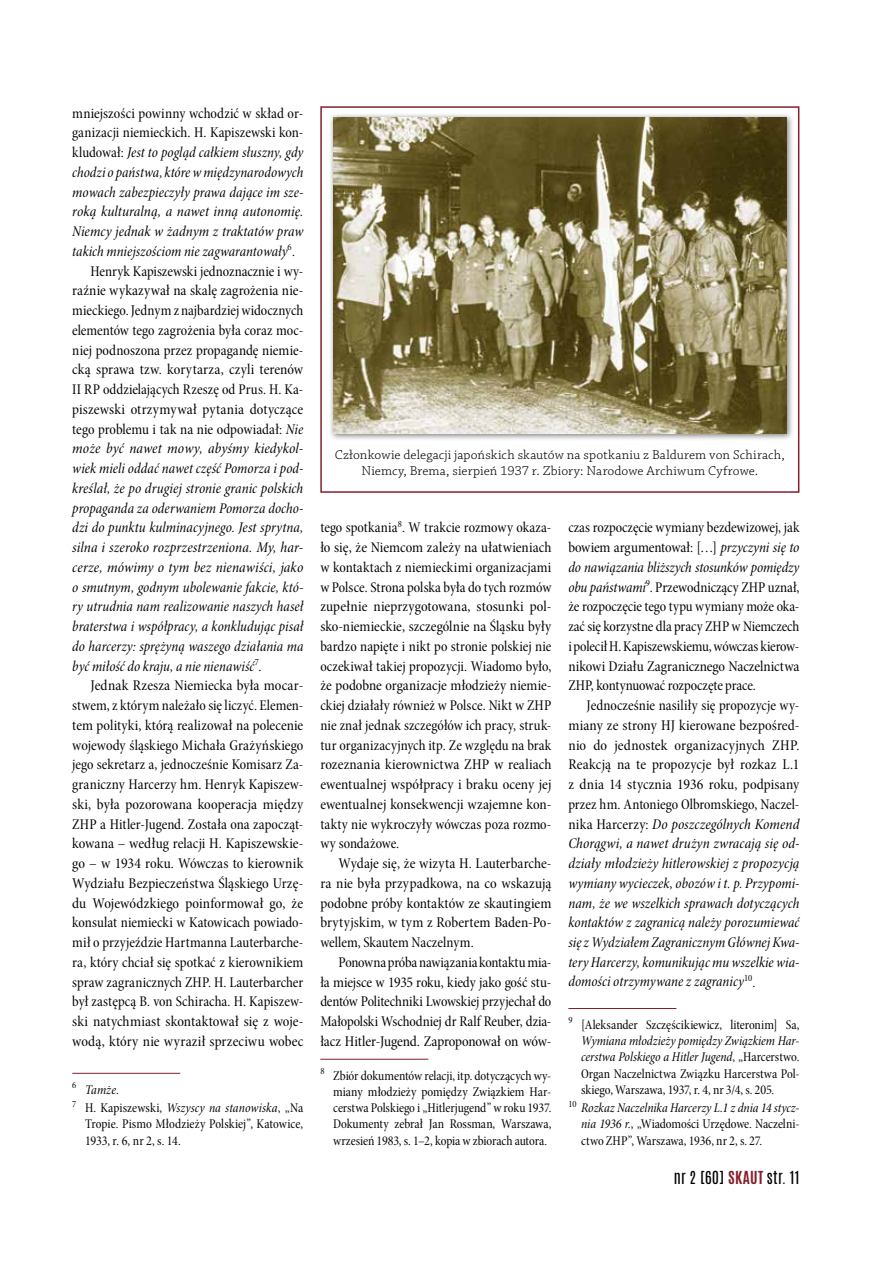
<style>
.page{position:relative;width:893px;height:1263px;background:#fff}
.page>*{position:absolute;margin:0;border:0;box-sizing:border-box;transform-origin:0 0}
.t1{font:15px/19.8px "Minion Pro Cn Subh";color:#000;text-align:justify}
.t2{font:15px/19.8px "Minion Pro Cn It Subh";letter-spacing:.005em;color:#000;text-align:justify}
.t3{font:15px "Antonio";letter-spacing:.02em;color:#000}
.t4{font:13.5px/16.2px "Minion Pro Cn Subh";color:#000}
.t5{font:13.5px/18.3px "Minion Pro Cn It Subh";color:#000}
.t6{font:13.5px/16.2px "Chaparral Pro Light Capt";letter-spacing:.005em;color:#000;text-align:center}
.s1{font-family:"Minion Pro Cn Subh"}
.s2{font-family:"Minion Pro Cn It Subh"}
.s3{font-weight:700;color:#841f2a}
</style>
<div class="page">
<hr style="left:72px;top:1073px;width:108px;height:1px;background:#841f2a">
<hr style="left:320px;top:1059px;width:108px;height:1px;background:#841f2a">
<hr style="left:568px;top:1008px;width:108px;height:1px;background:#841f2a">
<div style="left:320px;top:106px;width:479px;height:387px;border:2px solid #841f2a"></div>
<div style="left:329px;top:112px;width:465px;height:329px;background:#000;opacity:.5"></div>
<img style="left:333px;top:118px;width:453px;height:315px">
<p class="t1" style="left:72px;top:103px;width:233px">mniejszości powinny wchodzić w skład or&shy;ganizacji niemieckich. H. Kapiszewski kon-</p>
<p class="t2" style="left:72px;top:143px;width:233px"><span class="s1">kludował:</span> Jest to pogląd całkiem słuszny, gdy chodzi o państwa, które w międzynarodowych mowach zabezpieczyły prawa dające im sze&shy;roką kulturalną, a nawet inną autonomię.<br>Niemcy jednak w żadnym z traktatów praw takich mniejszościom nie zagwarantowały<sup>6</sup><span class="s1">.</span></p>
<p class="t1" style="left:72px;top:261px;width:233px;text-indent:18px">Henryk Kapiszewski jednoznacznie i wy&shy;raźnie wykazywał na skalę zagrożenia nie&shy;mieckiego. Jednym z najbardziej widocznych elementów tego zagrożenia była coraz moc&shy;niej podnoszona przez propagandę niemie&shy;cką sprawa tzw. korytarza, czyli terenów II RP oddzielających Rzeszę od Prus. H. Ka&shy;piszewski otrzymywał pytania dotyczące tego problemu i tak na nie odpowiadał: <span class="s2">Nie</span></p>
<p class="t2" style="left:72px;top:439px;width:233px">może być nawet mowy, abyśmy kiedykol&shy;wiek mieli oddać nawet część Pomorza i pod&shy;kreślał, że po drugiej stronie granic polskich propaganda za oderwaniem Pomorza docho&shy;dzi do punktu kulminacyjnego. Jest sprytna, silna i szeroko rozprzestrzeniona. My, har&shy;cerze, mówimy o tym bez nienawiści, jako o smutnym, godnym ubolewanie fakcie, któ&shy;ry utrudnia nam realizowanie naszych haseł braterstwa i współpracy, a konkludując pisał do harcerzy: sprężyną waszego działania ma być miłość do kraju, a nie nienawiść<sup>7</sup><span class="s1">.</span></p>
<p class="t1" style="left:72px;top:676px;width:233px;text-indent:18px">Jednak Rzesza Niemiecka była mocar&shy;stwem, z którym należało się liczyć. Elemen&shy;tem polityki, którą realizował na polecenie wojewody śląskiego Michała Grażyńskiego jego sekretarz a, jednocześnie Komisarz Za&shy;graniczny Harcerzy hm. Henryk Kapiszew&shy;ski, była pozorowana kooperacja między ZHP a Hitler-Jugend. Została ona zapocząt&shy;kowana – według relacji H. Kapiszewskie&shy;go – w 1934 roku. Wówczas to kierownik Wydziału Bezpieczeństwa Śląskiego Urzę&shy;du Wojewódzkiego poinformował go, że konsulat niemiecki w Katowicach powiado&shy;mił o przyjeździe Hartmanna Lauterbarche&shy;ra, który chciał się spotkać z kierownikiem spraw zagranicznych ZHP. H. Lauterbarcher był zastępcą B. von Schiracha. H. Kapiszew&shy;ski natychmiast skontaktował się z woje&shy;wodą, który nie wyraził sprzeciwu wobec</p>
<p class="t5" style="left:72px;top:1080px;width:233px"><sup>6</sup> Tamże<span class="s1">.<br></span><sup>7</sup> <span class="s1">H. Kapiszewski,</span> Wszyscy na stanowiska<span class="s1">, „Na</span></p>
<p class="t4" style="left:85px;top:1116px;width:220px">Tropie. Pismo Młodzieży Polskiej”, Katowice,<br>1933, r. 6, nr 2, s. 14.</p>
<p class="t6" style="left:335px;top:447px;width:451px">Członkowie delegacji japońskich skautów na spotkaniu z Baldurem von Schirach,<br>Niemcy, Brema, sierpień 1937 r. Zbiory: Narodowe Archiwum Cyfrowe.</p>
<p class="t1" style="left:320px;top:518px;width:233px">tego spotkania<sup>8</sup>. W trakcie rozmowy okaza&shy;ło się, że Niemcom zależy na ułatwieniach w kontaktach z niemieckimi organizacjami w Polsce. Strona polska była do tych rozmów zupełnie nieprzygotowana, stosunki pol&shy;sko-niemieckie, szczególnie na Śląsku były bardzo napięte i nikt po stronie polskiej nie oczekiwał takiej propozycji. Wiadomo było, że podobne organizacje młodzieży niemie&shy;ckiej działały również w Polsce. Nikt w ZHP nie znał jednak szczegółów ich pracy, struk&shy;tur organizacyjnych itp. Ze względu na brak rozeznania kierownictwa ZHP w realiach ewentualnej współpracy i braku oceny jej ewentualnej konsekwencji wzajemne kon&shy;takty nie wykroczyły wówczas poza rozmo&shy;wy sondażowe.</p>
<p class="t1" style="left:320px;top:854px;width:233px;text-indent:18px">Wydaje się, że wizyta H. Lauterbarche&shy;ra nie była przypadkowa, na co wskazują podobne próby kontaktów ze skautingiem brytyjskim, w tym z Robertem Baden-Po&shy;wellem, Skautem Naczelnym.</p>
<p class="t1" style="left:320px;top:952px;width:233px;text-indent:18px">Ponowna próba nawiązania kontaktu mia&shy;ła miejsce w 1935 roku, kiedy jako gość stu&shy;dentów Politechniki Lwowskiej przyjechał do Małopolski Wschodniej dr Ralf Reuber, dzia&shy;łacz Hitler-Jugend. Zaproponował on wów-</p>
<p class="t4" style="left:333px;top:1067px;width:220px;text-align:justify;text-indent:-13px"><sup>8</sup> Zbiór dokumentów relacji, itp. dotyczących wy&shy;miany młodzieży pomiędzy Związkiem Har&shy;cerstwa Polskiego i „Hitlerjugend” w roku 1937.<br>Dokumenty zebrał Jan Rossman, Warszawa, wrzesień 1983, s. 1–2, kopia w zbiorach autora.</p>
<p class="t1" style="left:568px;top:518px;width:233px">czas rozpoczęcie wymiany bezdewizowej, jak bowiem argumentował: […] <span class="s2">przyczyni się to</span></p>
<p class="t2" style="left:568px;top:557px;width:232px">do nawiązania bliższych stosunków pomiędzy</p>
<p class="t1" style="left:568px;top:577px;width:233px"><span class="s2">obu państwami</span><sup>9</sup>. Przewodniczący ZHP uznał, że rozpoczęcie tego typu wymiany może oka&shy;zać się korzystne dla pracy ZHP w Niemczech i polecił H. Kapiszewskiemu, wówczas kierow&shy;nikowi Działu Zagranicznego Naczelnictwa ZHP, kontynuować rozpoczęte prace.</p>
<p class="t1" style="left:568px;top:696px;width:233px;text-indent:18px">Jednocześnie nasiliły się propozycje wy&shy;miany ze strony HJ kierowane bezpośred&shy;nio do jednostek organizacyjnych ZHP.<br>Reakcją na te propozycje był rozkaz L.1 z dnia 14 stycznia 1936 roku, podpisany przez hm. Antoniego Olbromskiego, Naczel-</p>
<p class="t2" style="left:568px;top:814px;width:233px"><span class="s1">nika Harcerzy:</span> Do poszczególnych Komend Chorągwi, a nawet drużyn zwracają się od&shy;działy młodzieży hitlerowskiej z propozycją wymiany wycieczek, obozów i t. p. Przypomi&shy;nam, że we wszelkich sprawach dotyczących kontaktów z zagranicą należy porozumiewać się z Wydziałem Zagranicznym Głównej Kwa&shy;tery Harcerzy, komunikując mu wszelkie wia&shy;domości otrzymywane z zagranicy<sup>10</sup><span class="s1">.</span></p>
<p class="t4" style="left:568px;top:1017px;width:233px"><sup>9</sup> [Aleksander Szczęścikiewicz, literonim] Sa,</p>
<p class="t5" style="left:581px;top:1033px;width:220px;line-height:16.2px">Wymiana młodzieży pomiędzy Związkiem Har&shy;cerstwa Polskiego a Hitler Jugend<span class="s1">, „Harcerstwo.</span></p>
<p class="t4" style="left:581px;top:1065px;width:220px">Organ Naczelnictwa Związku Harcerstwa Pol&shy;skiego, Warszawa, 1937, r. 4, nr 3/4, s. 205.</p>
<p class="t5" style="left:568px;top:1099px;width:233px"><sup>10</sup> Rozkaz Naczelnika Harcerzy L.1 z dnia 14 stycz-</p>
<p class="t4" style="left:581px;top:1116px;width:220px"><span class="s2">nia 1936 r.</span>, „Wiadomości Urzędowe. Naczelni&shy;ctwo ZHP”, Warszawa, 1936, nr 2, s. 27.</p>
<p class="t3" style="left:674px;top:1166px;width:127px">NR 2 [60] <span class="s3">SKAUT</span> STR. 11</p>
</div>
